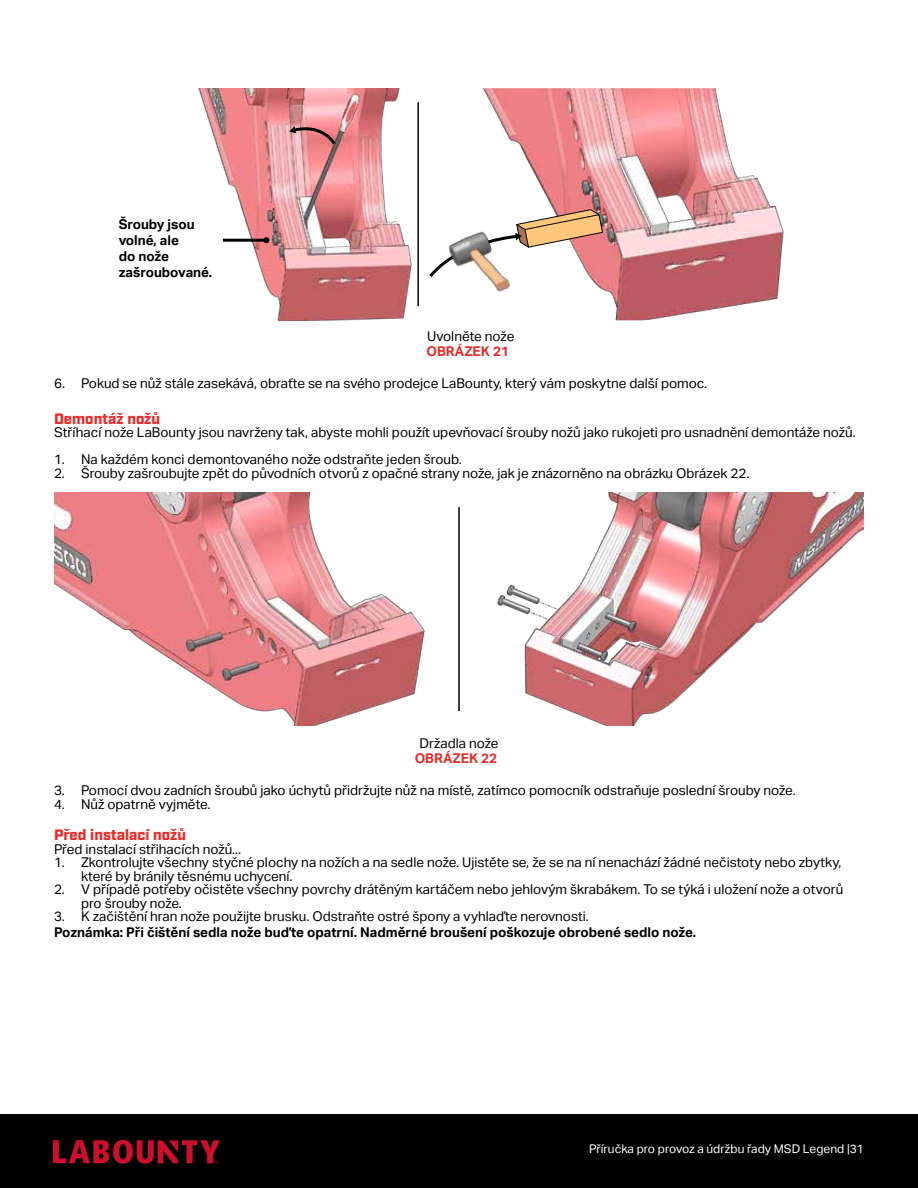
<style>
.page{position:relative;width:918px;height:1188px;background:#fff}
.page>*{position:absolute;margin:0;border:0;box-sizing:border-box;transform-origin:0 0}
.t1{font:900 15px "Industry";color:#e92a2a}
.t2{font:13.5px/13.5px "Aktiv Grotesk";color:#000}
.t3{font:700 13.5px/16.2px "Aktiv Grotesk";color:#000}
.t4{font:700 13.5px "Aktiv Grotesk";color:#e92a2a}
.t5{font:12px "Aktiv Grotesk";color:#fff}
</style>
<div class="page">
<div style="left:0;top:1114px;width:918px;height:74px;background:#000"></div>
<svg style="left:53px;top:1140px;width:167px;height:24px"></svg>
<img style="left:198px;top:88px;width:221px;height:232px">
<svg style="left:289px;top:124px;width:48px;height:23px"></svg>
<img style="left:482px;top:88px;width:302px;height:232px">
<svg style="left:429px;top:209px;width:174px;height:71px"></svg>
<img style="left:439px;top:221px;width:79px;height:84px">
<hr style="left:223px;top:239px;width:43px;height:3px;background:#000">
<svg style="left:263px;top:237px;width:6px;height:6px"></svg>
<img style="left:497px;top:493px;width:367px;height:232px">
<img style="left:54px;top:493px;width:406px;height:232px">
<p class="t3" style="left:119px;top:216px;width:95px">Šrouby jsou volné, ale<br>do nože zašroubované.</p>
<p class="t2" style="left:427px;top:329px;width:89px">Uvolněte nože</p>
<p class="t4" style="left:427px;top:343px;width:84px">Obrázek 21</p>
<p class="t2" style="left:54px;top:376px;width:655px">6. Pokud se nůž stále zasekává, obraťte se na svého prodejce LaBounty, který vám poskytne další pomoc.</p>
<p class="t1" style="left:54px;top:409px;width:108px">Demontáž nožů</p>
<p class="t2" style="left:54px;top:426px;width:803px">Stříhací nože LaBounty jsou navrženy tak, abyste mohli použít upevňovací šrouby nožů jako rukojeti pro usnadnění demontáže nožů.</p>
<p class="t2" style="left:54px;top:453px;width:409px">1. Na každém konci demontovaného nože odstraňte jeden šroub.</p>
<p class="t2" style="left:54px;top:466px;width:697px">2. Šrouby zašroubujte zpět do původních otvorů z opačné strany nože, jak je znázorněno na obrázku Obrázek 22.</p>
<p class="t2" style="left:419px;top:737px;width:81px">Držadla nože</p>
<p class="t4" style="left:415px;top:751px;width:84px">Obrázek 22</p>
<p class="t2" style="left:54px;top:784px;width:743px">3. Pomocí dvou zadních šroubů jako úchytů přidržujte nůž na místě, zatímco pomocník odstraňuje poslední šrouby nože.</p>
<p class="t2" style="left:54px;top:797px;width:158px">4. Nůž opatrně vyjměte.</p>
<p class="t1" style="left:54px;top:826px;width:134px">Před instalací nožů</p>
<p class="t2" style="left:54px;top:842px;width:189px">Před instalací střihacích nožů...</p>
<p class="t2" style="left:81px;top:856px;width:762px;text-indent:-27px">1. Zkontrolujte všechny styčné plochy na nožích a na sedle nože. Ujistěte se, že se na ní nenachází žádné nečistoty nebo zbytky, které by bránily těsnému uchycení.</p>
<p class="t2" style="left:81px;top:883px;width:764px;text-indent:-27px">2. V případě potřeby očistěte všechny povrchy drátěným kartáčem nebo jehlovým škrabákem. To se týká i uložení nože a otvorů pro šrouby nože.</p>
<p class="t2" style="left:54px;top:910px;width:536px">3. K začištění hran nože použijte brusku. Odstraňte ostré špony a vyhlaďte nerovnosti.</p>
<p class="t3" style="left:54px;top:925px;width:644px">Poznámka: Při čištění sedla nože buď te opatrní. Nadměrné broušení poškozuje obrobené sedlo nože.</p>
<p class="t5" style="left:589px;top:1142px;width:276px">Příručka pro provoz a údržbu řady MSD Legend |31</p>
</div>
